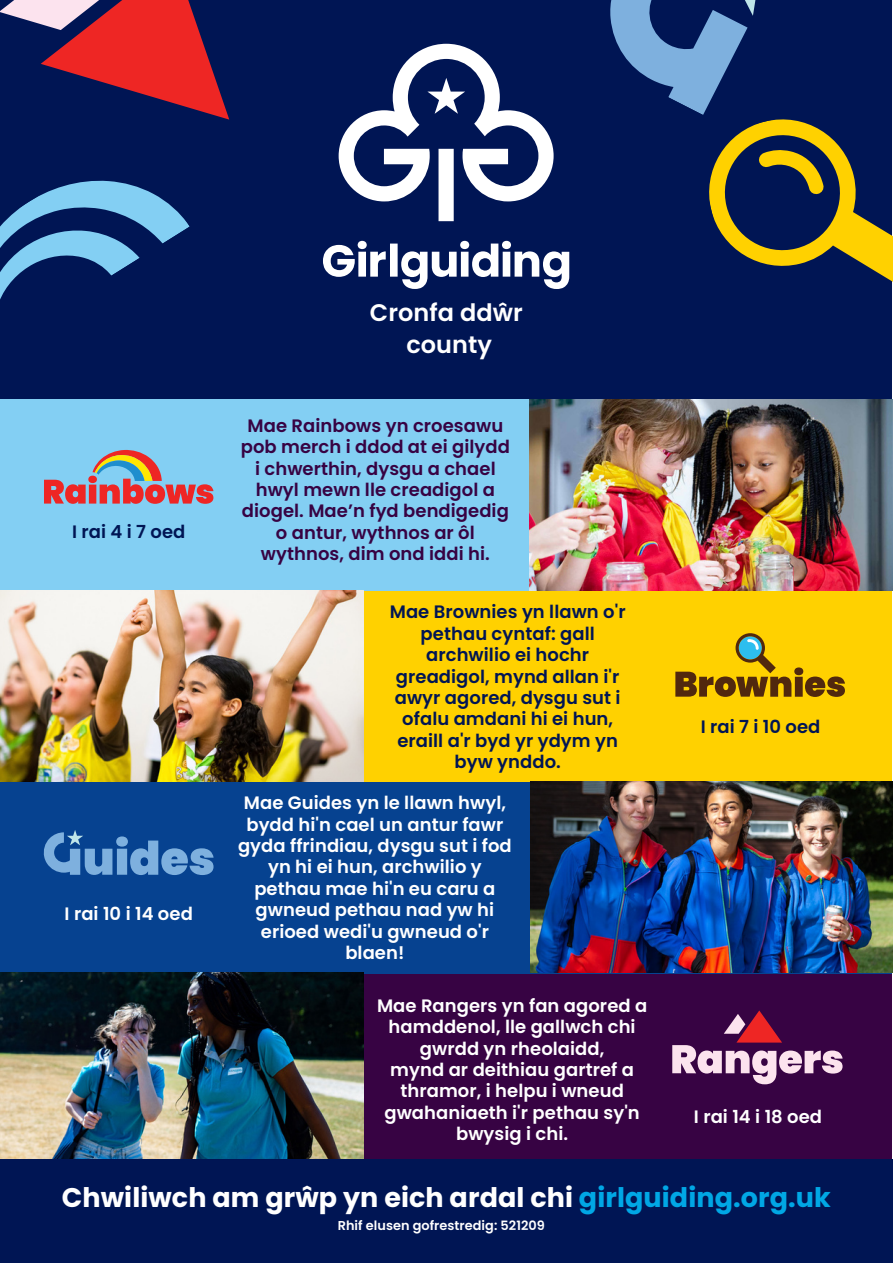
<style>
.page{position:relative;width:893px;height:1264px;background:#fff}
.page>*{position:absolute;margin:0;border:0;box-sizing:border-box;transform-origin:0 0}
.t1{font:700 27px "Poppins";letter-spacing:.005em;color:#fff}
.t2{font:600 24px "Poppins";letter-spacing:.005em;color:#fff}
.t3{font:600 18px/21.3px "Poppins";letter-spacing:.005em;color:#fff;text-align:center}
.t4{font:600 18px/21.3px "Poppins";letter-spacing:.005em;color:#001554;text-align:center}
.t5{font:600 18px/21.3px "Poppins";letter-spacing:.005em;color:#370343;text-align:center}
.t6{font:600 18px "Poppins";letter-spacing:.245em;color:#001554}
.t7{font:600 12.9px "Poppins";letter-spacing:.005em;color:#fff}
.s1{color:#00a7e5}
</style>
<div class="page">
<div style="left:0;top:0;width:892px;height:399px;background:#001554"></div>
<div style="left:0;top:973px;width:892px;height:191px;background:#370343"></div>
<div style="left:0;top:590px;width:892px;height:192px;background:#ffd100"></div>
<div style="left:0;top:399px;width:891px;height:191px;background:#83cff3"></div>
<svg style="left:44px;top:449px;width:169px;height:55px"></svg>
<div style="left:0;top:782px;width:891px;height:191px;background:#064290"></div>
<svg style="left:675px;top:633px;width:169px;height:64px"></svg>
<svg style="left:43px;top:830px;width:170px;height:45px"></svg>
<svg style="left:672px;top:1010px;width:170px;height:74px"></svg>
<img style="left:0;top:590px;width:363px;height:191px">
<img style="left:529px;top:399px;width:363px;height:191px">
<img style="left:530px;top:781px;width:362px;height:191px">
<svg style="left:0;top:180px;width:190px;height:120px"></svg>
<svg style="left:0;top:0;width:229px;height:120px"></svg>
<svg style="left:610px;top:0;width:282px;height:282px"></svg>
<img style="left:0;top:972px;width:363px;height:187px">
<div style="left:0;top:1159px;width:892px;height:103px;background:#001554"></div>
<svg style="left:323px;top:44px;width:246px;height:245px"></svg>
<p class="t6" style="left:72px;top:519px;width:115px">Irai4i7oed</p>
<p class="t3" style="left:65px;top:903px;width:130px">I rai 10 i 14 oed</p>
<p class="t2" style="left:370px;top:295px;width:154px">Cronfa ddŵr</p>
<p class="t2" style="left:406px;top:328px;width:87px">county</p>
<p class="t5" style="left:241px;top:415px;width:270px">Mae Rainbows yn croesawu pob merch i ddod at ei gilydd i chwerthin, dysgu a chael hwyl mewn lle creadigol a diogel. Mae’n fyd bendigedig o antur, wythnos ar ôl wythnos, dim ond iddi hi.</p>
<p class="t4" style="left:390px;top:601px;width:237px">Mae Brownies yn llawn o'r pethau cyntaf: gall archwilio ei hochr greadigol, mynd allan i'r awyr agored, dysgu sut i ofalu amdani hi ei hun, eraill a'r byd yr ydym yn byw ynddo.</p>
<p class="t3" style="left:238px;top:792px;width:275px">Mae Guides yn le llawn hwyl, bydd hi'n cael un antur fawr gyda ffrindiau, dysgu sut i fod yn hi ei hun, archwilio y pethau mae hi'n eu caru a gwneud pethau nad yw hi erioed wedi'u gwneud o'r blaen!</p>
<p class="t3" style="left:377px;top:994px;width:272px">Mae Rangers yn fan agored a hamddenol, lle gallwch chi gwrdd yn rheolaidd,</p>
<p class="t3" style="left:384px;top:1059px;width:257px">mynd ar deithiau gartref a thramor, i helpu i wneud gwahaniaeth i'r pethau sy'n bwysig i chi.</p>
<p class="t4" style="left:700px;top:715px;width:121px">I rai 7 i 10 oed</p>
<p class="t3" style="left:694px;top:1106px;width:130px">I rai 14 i 18 oed</p>
<p class="t1" style="left:62px;top:1178px;width:770px">Chwiliwch am grŵp yn eich ardal chi <span class="s1">girlguiding.org.uk</span></p>
<p class="t7" style="left:338px;top:1216px;width:209px">Rhif elusen gofrestredig: 521209</p>
</div>
